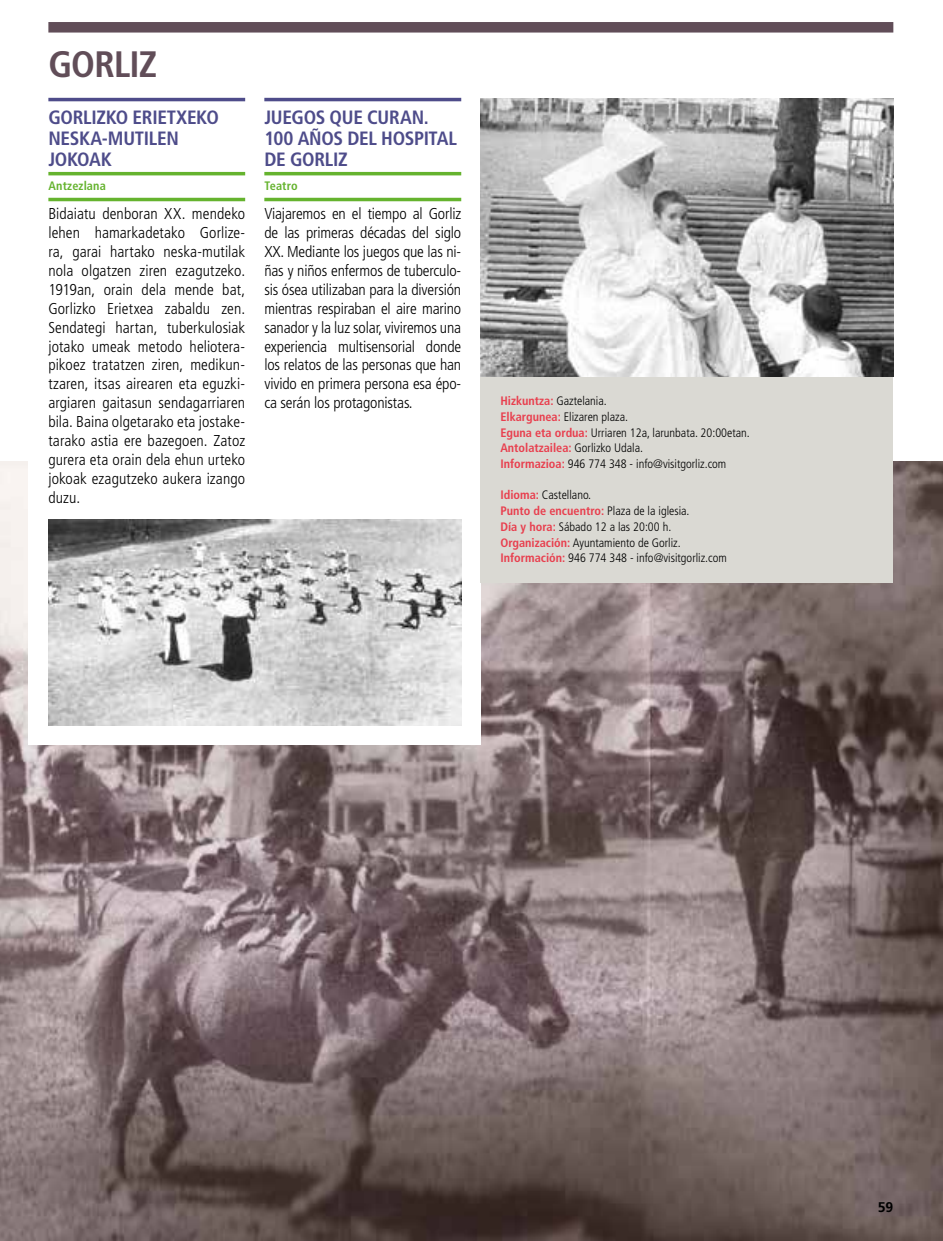
<style>
.page{position:relative;width:943px;height:1241px;background:#fff}
.page>*{position:absolute;margin:0;border:0;box-sizing:border-box;transform-origin:0 0}
.t1{font:700 condensed 36.75px "Frutiger";letter-spacing:-.025em;color:#614d58}
.t2{font:700 condensed 19.25px/21px "Frutiger";letter-spacing:-.015em;color:#4e4c8a}
.t3{font:300 condensed 15.75px/18.9px "Frutiger";letter-spacing:-.01em;color:#000;text-align:justify}
.t4{font:700 14px "Frutiger";color:#000}
.t5{font:300 condensed 12.25px/15.8px "Frutiger";color:#000}
.t6{font:700 condensed 12.25px "Frutiger";letter-spacing:.01em;color:#65b32e}
.s1{font-weight:700;color:#e83f4e}
</style>
<div class="page">
<img style="left:0;top:461px;width:943px;height:779px">
<div style="left:28px;top:0;width:452px;height:744px;background:#fff"></div>
<div style="left:480px;top:98px;width:413px;height:485px;background:#dad9d3"></div>
<img style="left:480px;top:98px;width:413px;height:278px">
<hr style="left:264px;top:98px;width:197px;height:3px;background:#4e4c8a">
<hr style="left:264px;top:172px;width:197px;height:3px;background:#65b32e">
<hr style="left:264px;top:198px;width:197px;height:3px;background:#65b32e">
<div style="left:48px;top:22px;width:845px;height:11px;background:#614d58"></div>
<hr style="left:48px;top:98px;width:197px;height:3px;background:#4e4c8a">
<hr style="left:48px;top:172px;width:197px;height:3px;background:#65b32e">
<hr style="left:48px;top:198px;width:197px;height:3px;background:#65b32e">
<img style="left:48px;top:519px;width:413px;height:206px">
<h1 class="t1" style="left:48px;top:43px;width:110px">GORLIZ</h1>
<p class="t2" style="left:48px;top:106px;width:172px">GORLIZKO ERIETXEKO<br>NESKA-MUTILEN<br>JOKOAK</p>
<p class="t6" style="left:48px;top:179px;width:59px">Antzezlana</p>
<p class="t3" style="left:48px;top:204px;width:198px">Bidaiatu denboran XX. mendeko lehen hamarkadetako Gorlize&shy;ra, garai hartako neska-mutilak nola olgatzen ziren ezagutzeko.<br>1919an, orain dela mende bat, Gorlizko Erietxea zabaldu zen.<br>Sendategi hartan, tuberkulosiak jotako umeak metodo heliotera&shy;pikoez tratatzen ziren, medikun&shy;tzaren, itsas airearen eta eguzki&shy;argiaren gaitasun sendagarriaren bila. Baina olgetarako eta jostake&shy;tarako astia ere bazegoen. Zatoz gurera eta orain dela ehun urteko jokoak ezagutzeko aukera izango duzu.</p>
<p class="t2" style="left:264px;top:106px;width:194px">JUEGOS QUE CURAN.<br>100 AÑOS DEL HOSPITAL<br>DE GORLIZ</p>
<p class="t6" style="left:264px;top:179px;width:35px">Teatro</p>
<p class="t3" style="left:264px;top:204px;width:198px">Viajaremos en el tiempo al Gorliz de las primeras décadas del siglo XX. Mediante los juegos que las ni&shy;ñas y niños enfermos de tuberculo&shy;sis ósea utilizaban para la diversión mientras respiraban el aire marino sanador y la luz solar, viviremos una experiencia multisensorial donde los relatos de las personas que han vivido en primera persona esa épo&shy;ca serán los protagonistas.</p>
<p class="t5" style="left:500px;top:393px;width:251px"><span class="s1">Hizkuntza:</span> Gaztelania.<br><span class="s1">Elkargunea:</span> Elizaren plaza.<br><span class="s1">Eguna eta ordua:</span> Urriaren 12a, larunbata. 20:00etan.<br><span class="s1">Antolatzailea:</span> Gorlizko Udala.<br><span class="s1">Informazioa:</span> 946 774 348 - info@visitgorliz.com</p>
<p class="t5" style="left:500px;top:487px;width:228px"><span class="s1">Idioma:</span> Castellano.<br><span class="s1">Punto de encuentro:</span> Plaza de la iglesia.<br><span class="s1">Día y hora:</span> Sábado 12 a las 20:00 h.<br><span class="s1">Organización:</span> Ayuntamiento de Gorliz.<br><span class="s1">Información:</span> 946 774 348 - info@visitgorliz.com</p>
<p class="t4" style="left:877px;top:1198px;width:17px">59</p>
</div>
